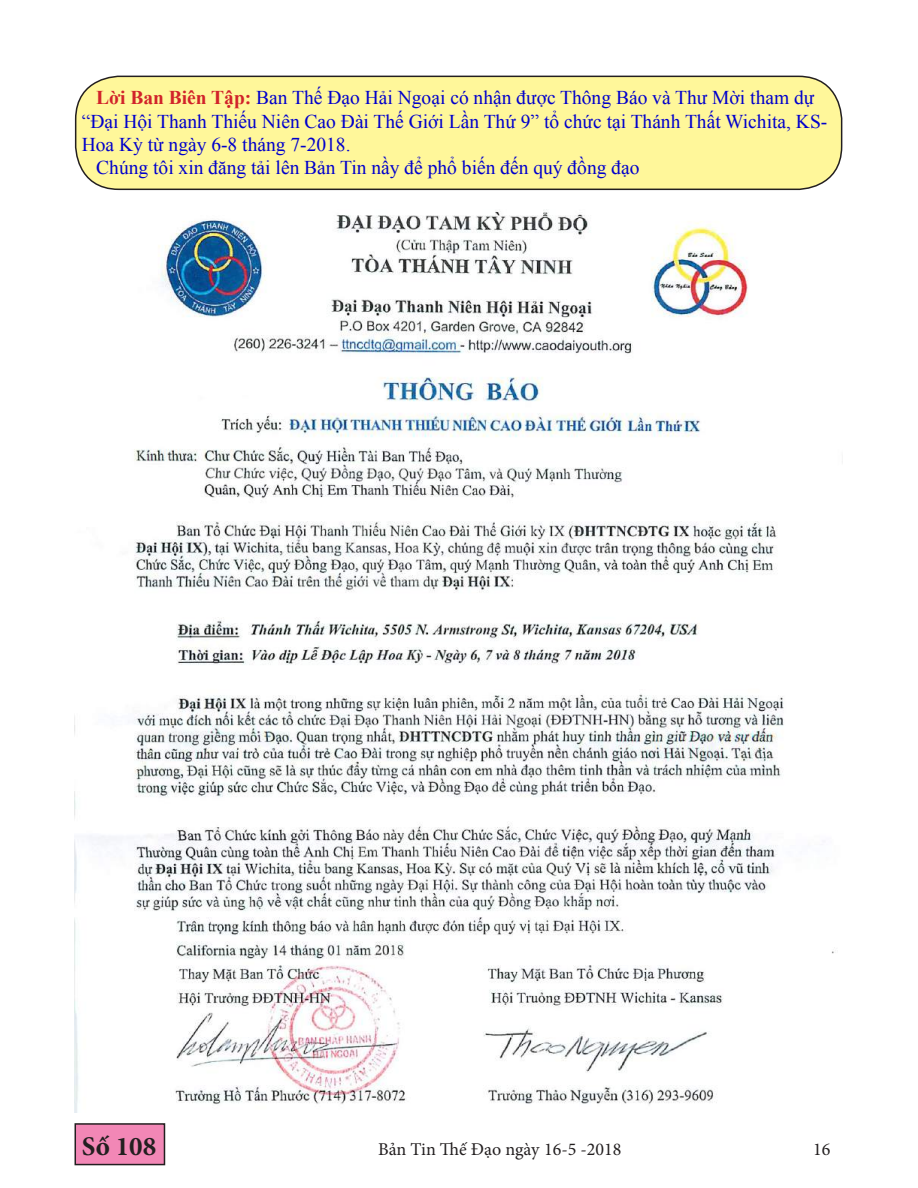
<style>
.page{position:relative;width:918px;height:1188px;background:#fff}
.page>*{position:absolute;margin:0;border:0;box-sizing:border-box;transform-origin:0 0}
.t1{font:700 27px "Minion Pro";color:#231f20}
.t2{font:19.5px "Times New Roman";color:#00c}
.t3{font:18px "Minion Pro";color:#231f20}
.s1{font-weight:700;color:#d1232a}
</style>
<div class="page">
<div style="left:75px;top:1124px;width:89px;height:41px;background:#f287b6"></div>
<div style="left:75px;top:1123px;width:90px;height:42px;border:2px solid #231f20"></div>
<div style="left:76px;top:76px;width:766px;height:113px;background:#fff79a;border-radius:43px"></div>
<div style="left:75px;top:76px;width:767px;height:114px;border:2px solid #231f20;border-radius:43px"></div>
<img style="left:75px;top:210px;width:759px;height:903px">
<p class="t2" style="left:96px;top:84px;width:720px"><span class="s1">Lời Ban Biên Tập:</span> Ban Thế Đạo Hải Ngoại có nhận được Thông Báo và Thư Mời tham dự</p>
<p class="t2" style="left:82px;top:108px;width:747px">“Đại Hội Thanh Thiếu Niên Cao Đài Thế Giới Lần Thứ 9” tổ chức tại Thánh Thất Wichita, KS-</p>
<p class="t2" style="left:82px;top:131px;width:270px">Hoa Kỳ từ ngày 6-8 tháng 7-2018.</p>
<p class="t2" style="left:96px;top:155px;width:545px">Chúng tôi xin đăng tải lên Bản Tin nầy để phổ biến đến quý đồng đạo</p>
<h1 class="t1" style="left:82px;top:1128px;width:76px">Số 108</h1>
<p class="t3" style="left:378px;top:1138px;width:245px">Bản Tin Thế Đạo ngày 16-5 -2018</p>
<p class="t3" style="left:813px;top:1138px;width:19px">16</p>
</div>
